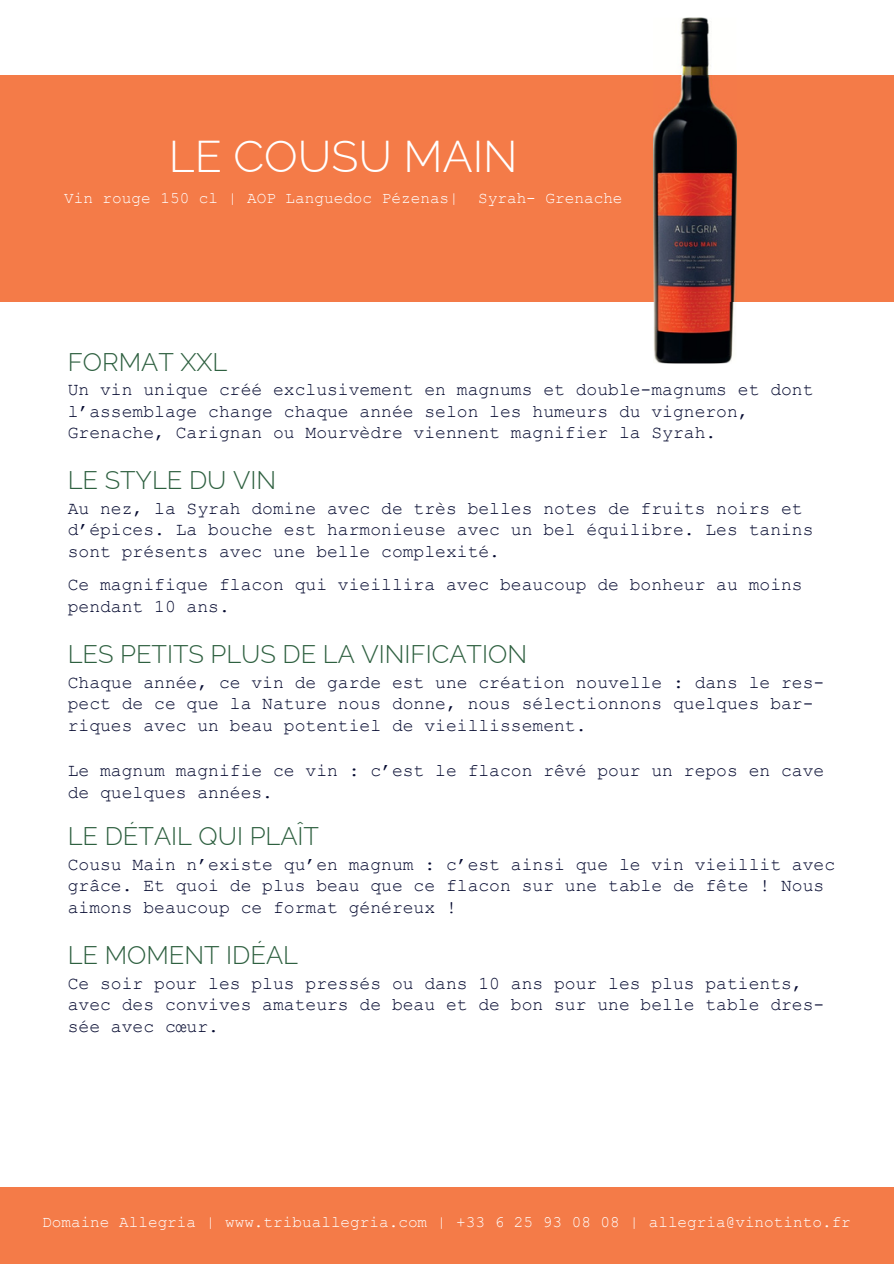
<style>
.page{position:relative;width:894px;height:1264px;background:#fff}
.page>*{position:absolute;margin:0;border:0;box-sizing:border-box;transform-origin:0 0}
.t1{font:300 44.55px "Raleway";color:#fff}
.t2{font:300 25.5px "Raleway";color:#2e6040}
.t3{font:18px/21.3px "Courier New";color:#050a30}
.t4{font:16.05px "Courier New";color:#fff}
</style>
<div class="page">
<div style="left:0;top:1186px;width:893px;height:77px;background:#f47b48"></div>
<div style="left:0;top:75px;width:893px;height:226px;background:#f47b48"></div>
<img style="left:653px;top:18px;width:83px;height:345px">
<img style="left:653px;top:75px;width:83px;height:226px">
<h1 class="t1" style="left:169px;top:121px;width:350px">LE COUSU MAIN</h1>
<p class="t4" style="left:64px;top:187px;width:559px">Vin rouge 150 cl | AOP Languedoc Pézenas| Syrah- Grenache</p>
<h2 class="t2" style="left:68px;top:341px;width:161px">FORMAT XXL</h2>
<p class="t3" style="left:68px;top:378px;width:747px">Un vin unique créé exclusivement en magnums et double-magnums et dont l’assemblage change chaque année selon les humeurs du vigneron,<br>Grenache, Carignan ou Mourvèdre viennent magnifier la Syrah.</p>
<h2 class="t2" style="left:68px;top:460px;width:210px">LE STYLE DU VIN</h2>
<p class="t3" style="left:68px;top:497px;width:747px">Au nez, la Syrah domine avec de très belles notes de fruits noirs et d’épices. La bouche est harmonieuse avec un bel équilibre. Les tanins sont présents avec une belle complexité.</p>
<p class="t3" style="left:68px;top:573px;width:736px">Ce magnifique flacon qui vieillira avec beaucoup de bonheur au moins pendant 10 ans.</p>
<h2 class="t2" style="left:68px;top:634px;width:460px">LES PETITS PLUS DE LA VINIFICATION</h2>
<p class="t3" style="left:68px;top:671px;width:758px">Chaque année, ce vin de garde est une création nouvelle : dans le res&shy;pect de ce que la Nature nous donne, nous sélectionnons quelques bar&shy;riques avec un beau potentiel de vieillissement.</p>
<p class="t3" style="left:68px;top:759px;width:758px">Le magnum magnifie ce vin : c’est le flacon rêvé pour un repos en cave de quelques années.</p>
<h2 class="t2" style="left:68px;top:815px;width:253px">LE DÉTAIL QUI PLAÎT</h2>
<p class="t3" style="left:68px;top:853px;width:768px">Cousu Main n’existe qu’en magnum : c’est ainsi que le vin vieillit avec grâce. Et quoi de plus beau que ce flacon sur une table de fête ! Nous aimons beaucoup ce format généreux !</p>
<h2 class="t2" style="left:68px;top:934px;width:232px">LE MOMENT IDÉAL</h2>
<p class="t3" style="left:68px;top:972px;width:758px">Ce soir pour les plus pressés ou dans 10 ans pour les plus patients, avec des convives amateurs de beau et de bon sur une belle table dres&shy;sée avec cœur.</p>
<p class="t4" style="left:42px;top:1211px;width:810px">Domaine Allegria | www.tribuallegria.com | +33 6 25 93 08 08 | allegria@vinotinto.fr</p>
</div>
